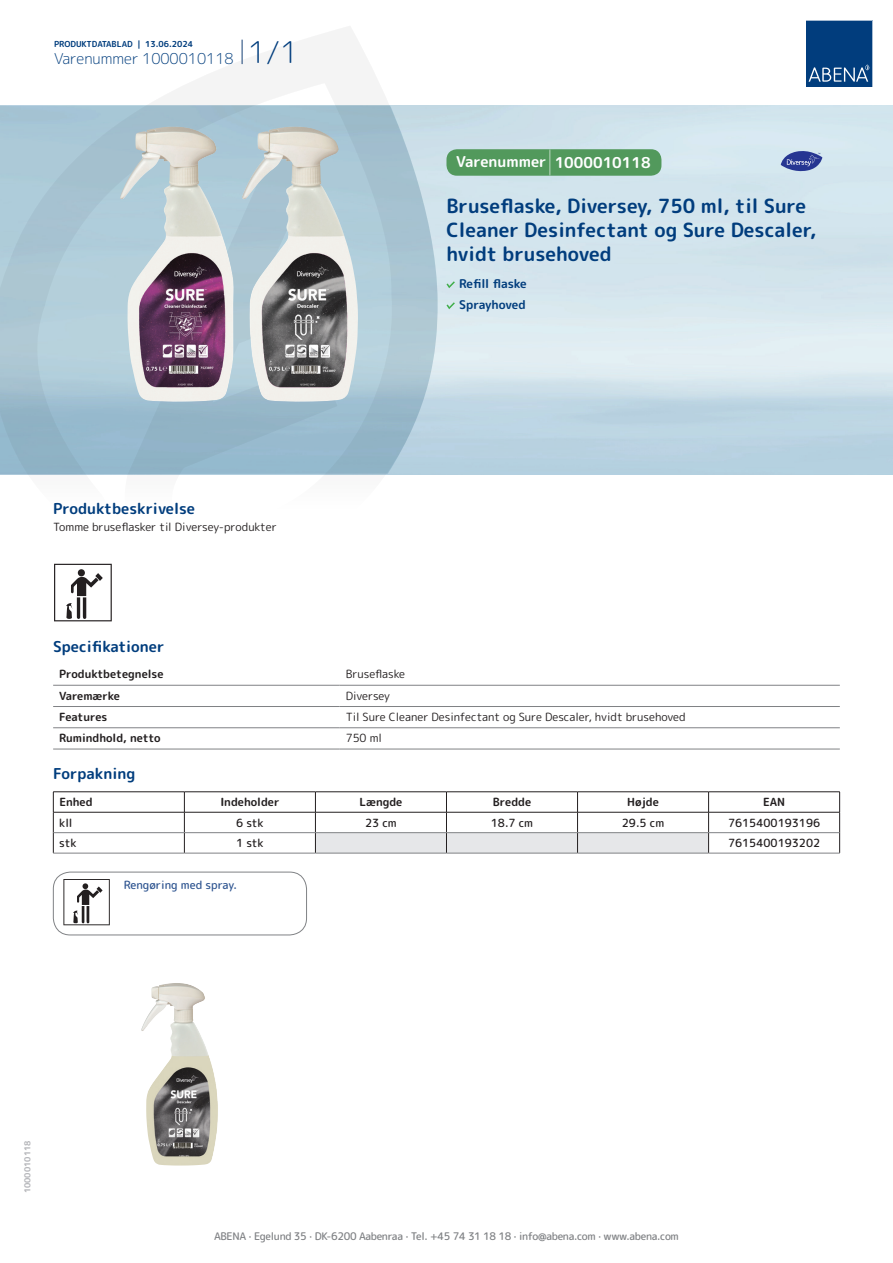
<style>
.page{position:relative;width:893px;height:1263px;background:#fff}
.page>*{position:absolute;margin:0;border:0;box-sizing:border-box;transform-origin:0 0}
.t1{font:700 19.5px/24px "Rounded Mplus 1 c";color:#013d7d}
.t2{font:700 15px "Rounded Mplus 1 c";color:#013d7d}
.t3{font:300 15px "Rounded Mplus 1 c";color:#013d7d}
.t4{font:700 15px "Rounded Mplus 1 c";color:#fff}
.t5{font:700 12px/21px "Rounded Mplus 1 c";letter-spacing:-.01em;color:#013d7d}
.t6{font:11.25px "Rounded Mplus 1 c";color:#231f20}
.t7{font:700 11.25px "Rounded Mplus 1 c";color:#231f20}
.t8{font:500 11.25px "Rounded Mplus 1 c";color:#231f20}
.t9{font:500 11.25px "Rounded Mplus 1 c";color:#305691}
.t10{font:500 10.5px "Rounded Mplus 1 c";letter-spacing:-.03em;color:#808285}
.t11{font:700 8.25px "Rounded Mplus 1 c";color:#013d7d}
.t12{font:700 8.25px "Rounded Mplus 1 c";color:#b2b3b7}
.s1{font-size:30px}
.s2{font-size:25.5px}
</style>
<div class="page">
<svg style="left:0;top:26px;width:439px;height:538px"></svg>
<svg style="left:0;top:106px;width:438px;height:368px;background:#a7bccb"></svg>
<svg style="left:242px;top:40px;width:1px;height:24px"></svg>
<svg style="left:806px;top:20px;width:67px;height:67px;background:#144b86"></svg>
<img style="left:242px;top:127px;width:116px;height:275px">
<svg style="left:54px;top:564px;width:58px;height:57px"></svg>
<hr style="left:53px;top:685px;width:287px;height:1px;background:#808285">
<hr style="left:340px;top:685px;width:500px;height:1px;background:#808285">
<hr style="left:53px;top:706px;width:287px;height:1px;background:#808285">
<hr style="left:340px;top:706px;width:500px;height:1px;background:#808285">
<hr style="left:53px;top:727px;width:287px;height:1px;background:#808285">
<hr style="left:340px;top:727px;width:500px;height:1px;background:#808285">
<hr style="left:53px;top:749px;width:287px;height:1px;background:#808285">
<hr style="left:340px;top:749px;width:500px;height:1px;background:#808285">
<hr style="left:53px;top:791px;width:131px;height:1px;background:#231f20">
<hr style="left:184px;top:791px;width:131px;height:1px;background:#231f20">
<hr style="left:315px;top:791px;width:131px;height:1px;background:#231f20">
<hr style="left:446px;top:791px;width:131px;height:1px;background:#231f20">
<hr style="left:577px;top:791px;width:132px;height:1px;background:#231f20">
<hr style="left:709px;top:791px;width:131px;height:1px;background:#231f20">
<hr style="left:53px;top:812px;width:131px;height:1px;background:#231f20">
<hr style="left:184px;top:812px;width:131px;height:1px;background:#231f20">
<hr style="left:709px;top:812px;width:131px;height:1px;background:#231f20">
<svg style="left:53px;top:792px;width:1px;height:61px"></svg>
<svg style="left:184px;top:792px;width:1px;height:61px"></svg>
<svg style="left:315px;top:792px;width:394px;height:61px"></svg>
<svg style="left:839px;top:792px;width:1px;height:61px"></svg>
<hr style="left:54px;top:832px;width:130px;height:1px;background:#808285">
<hr style="left:184px;top:832px;width:131px;height:1px;background:#808285">
<hr style="left:315px;top:832px;width:131px;height:1px;background:#808285">
<hr style="left:446px;top:832px;width:131px;height:1px;background:#808285">
<hr style="left:577px;top:832px;width:132px;height:1px;background:#808285">
<hr style="left:709px;top:832px;width:130px;height:1px;background:#808285">
<hr style="left:53px;top:853px;width:131px;height:1px;background:#808285">
<hr style="left:184px;top:853px;width:131px;height:1px;background:#808285">
<hr style="left:315px;top:853px;width:131px;height:1px;background:#808285">
<hr style="left:446px;top:853px;width:131px;height:1px;background:#808285">
<hr style="left:577px;top:853px;width:132px;height:1px;background:#808285">
<hr style="left:709px;top:853px;width:131px;height:1px;background:#808285">
<svg style="left:63px;top:879px;width:47px;height:46px"></svg>
<div style="left:53px;top:872px;width:254px;height:63px;border:1px solid #808285;border-radius:17px"></div>
<img style="left:141px;top:983px;width:77px;height:182px">
<svg style="left:446px;top:281px;width:9px;height:7px"></svg>
<svg style="left:446px;top:302px;width:9px;height:7px"></svg>
<div style="left:446px;top:149px;width:215px;height:27px;background:#52995c;border-radius:10px"></div>
<svg style="left:781px;top:151px;width:41px;height:20px"></svg>
<p class="t11" style="left:54px;top:38px;width:141px">PRODUKTDATABLAD | 13.06.2024</p>
<h2 class="t3" style="left:54px;top:48px;width:246px">Varenummer 1000010118 <span class="s1">1/1</span></h2>
<h2 class="t2" style="left:53px;top:498px;width:143px">Produktbeskrivelse</h2>
<p class="t6" style="left:53px;top:518px;width:225px">Tomme bruseflasker til Diversey-produkter</p>
<h2 class="t4" style="left:456px;top:152px;width:196px">Varenummer <span class="s2">|</span> 1000010118</h2>
<h1 class="t1" style="left:446px;top:194px;width:371px">Bruseflaske, Diversey, 750 ml, til Sure<br>Cleaner Desinfectant og Sure Descaler, hvidt brusehoved</h1>
<p class="t5" style="left:459px;top:273px;width:69px">Refill flaske<br>Sprayhoved</p>
<h2 class="t2" style="left:53px;top:635px;width:113px">Specifikationer</h2>
<p class="t7" style="left:59px;top:666px;width:106px">Produktbetegnelse</p>
<p class="t6" style="left:346px;top:666px;width:61px">Bruseflaske</p>
<p class="t7" style="left:59px;top:688px;width:62px">Varemærke</p>
<p class="t6" style="left:346px;top:688px;width:46px">Diversey</p>
<p class="t7" style="left:59px;top:709px;width:50px">Features</p>
<p class="t6" style="left:346px;top:709px;width:342px">Til Sure Cleaner Desinfectant og Sure Descaler, hvidt brusehoved</p>
<p class="t7" style="left:59px;top:730px;width:103px">Rumindhold, netto</p>
<p class="t6" style="left:346px;top:730px;width:38px">750 ml</p>
<h2 class="t2" style="left:53px;top:763px;width:84px">Forpakning</h2>
<p class="t7" style="left:59px;top:794px;width:35px">Enhed</p>
<p class="t7" style="left:220px;top:794px;width:61px">Indeholder</p>
<p class="t7" style="left:359px;top:794px;width:44px">Længde</p>
<p class="t7" style="left:493px;top:794px;width:40px">Bredde</p>
<p class="t7" style="left:627px;top:794px;width:33px">Højde</p>
<p class="t7" style="left:763px;top:794px;width:24px">EAN</p>
<p class="t8" style="left:59px;top:814px;width:15px">kll</p>
<p class="t8" style="left:236px;top:814px;width:29px">6 stk</p>
<p class="t8" style="left:365px;top:814px;width:33px">23 cm</p>
<p class="t8" style="left:491px;top:814px;width:44px">18.7 cm</p>
<p class="t8" style="left:622px;top:814px;width:44px">29.5 cm</p>
<p class="t8" style="left:728px;top:814px;width:94px">7615400193196</p>
<p class="t8" style="left:59px;top:835px;width:19px">stk</p>
<p class="t8" style="left:236px;top:835px;width:29px">1 stk</p>
<p class="t8" style="left:728px;top:835px;width:94px">7615400193202</p>
<p class="t9" style="left:124px;top:877px;width:115px">Rengøring med spray.</p>
<p class="t12" style="left:22px;top:1193px;width:54px;rotate:-90deg">1000010118</p>
<p class="t10" style="left:214px;top:1229px;width:466px">ABENA · Egelund 35 · DK-6200 Aabenraa · Tel. +45 74 31 18 18 · info@abena.com · www.abena.com</p>
</div>
